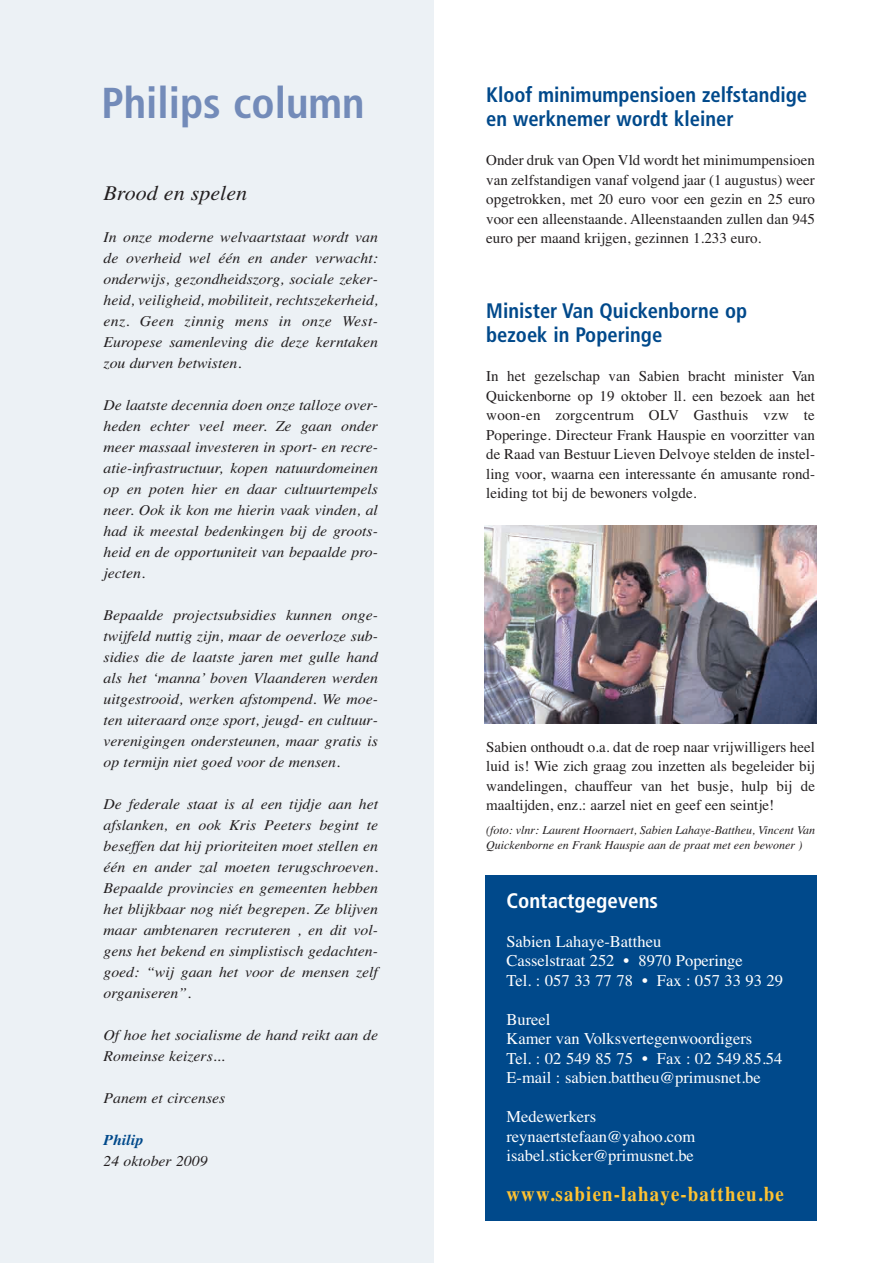
<style>
.page{position:relative;width:893px;height:1263px;background:#fff}
.page>*{position:absolute;margin:0;border:0;box-sizing:border-box;transform-origin:0 0}
.t1{font:700 condensed 43.2px "Frutiger";color:#738bb9}
.t2{font:700 condensed 21px/24px "Frutiger";color:#00498b}
.t3{font:700 21px "Times";letter-spacing:.06em;color:#fec231;scale:.9 1}
.t4{font:700 condensed 21px "Frutiger";color:#fff}
.t5{font:italic 21px "Times";color:#231f20;scale:1.05 1}
.t6{font:16.5px/19.5px "Times";color:#fff}
.t7{font:italic 15px/21px "Times";color:#231f20;text-align:justify;scale:1.05 1}
.t8{font:15px/19.5px "Times";color:#231f20;text-align:justify}
.t9{font:italic 700 15px "Times";color:#00498b;scale:1.05 1}
.t10{font:italic 12px/15px "Times";color:#231f20}
</style>
<div class="page">
<div style="left:0;top:0;width:434px;height:1263px;background:#ecf1f5"></div>
<div style="left:485px;top:875px;width:331px;height:345px;background:#00498b"></div>
<img style="left:485px;top:525px;width:331px;height:198px">
<h1 class="t1" style="left:101px;top:86px;width:265px">Philips column</h1>
<h2 class="t2" style="left:486px;top:85px;width:322px">Kloof minimumpensioen zelfstandige en werknemer wordt kleiner</h2>
<p class="t8" style="left:486px;top:152px;width:330px">Onder druk van Open Vld wordt het minimumpensioen van zelfstandigen vanaf volgend jaar (1 augustus) weer opgetrokken, met 20 euro voor een gezin en 25 euro voor een alleenstaande. Alleenstaanden zullen dan 945 euro per maand krijgen, gezinnen 1.233 euro.</p>
<h2 class="t5" style="left:104px;top:185px;width:138px">Brood en spelen</h2>
<p class="t7" style="left:104px;top:227px;width:263px">In onze moderne welvaartstaat wordt van de overheid wel één en ander verwacht: onderwijs, gezondheidszorg, sociale zeker&shy;heid, veiligheid, mobiliteit, rechtszekerheid, enz. Geen zinnig mens in onze West-Europese samenleving die deze kerntaken zou durven betwisten.</p>
<p class="t7" style="left:104px;top:395px;width:263px">De laatste decennia doen onze talloze over&shy;heden echter veel meer. Ze gaan onder meer massaal investeren in sport- en recre&shy;atie-infrastructuur, kopen natuurdomeinen op en poten hier en daar cultuurtempels neer. Ook ik kon me hierin vaak vinden, al had ik meestal bedenkingen bij de groots&shy;heid en de opportuniteit van bepaalde pro&shy;jecten.</p>
<p class="t7" style="left:104px;top:605px;width:263px">Bepaalde projectsubsidies kunnen onge&shy;twijfeld nuttig zijn, maar de oeverloze sub&shy;sidies die de laatste jaren met gulle hand als het ‘manna’ boven Vlaanderen werden uitgestrooid, werken afstompend. We moe&shy;ten uiteraard onze sport, jeugd- en cultuur&shy;verenigingen ondersteunen, maar gratis is op termijn niet goed voor de mensen.</p>
<p class="t7" style="left:104px;top:794px;width:263px">De federale staat is al een tijdje aan het afslanken, en ook Kris Peeters begint te beseffen dat hij prioriteiten moet stellen en één en ander zal moeten terugschroeven.<br>Bepaalde provincies en gemeenten hebben het blijkbaar nog niét begrepen. Ze blijven maar ambtenaren recruteren , en dit vol&shy;gens het bekend en simplistisch gedachten&shy;goed: “wij gaan het voor de mensen zelf organiseren”.</p>
<p class="t7" style="left:104px;top:1025px;width:263px">Of hoe het socialisme de hand reikt aan de<br>Romeinse keizers...</p>
<p class="t7" style="left:104px;top:1088px;width:117px">Panem et circenses</p>
<p class="t9" style="left:104px;top:1134px;width:39px">Philip</p>
<p class="t7" style="left:104px;top:1151px;width:101px">24 oktober 2009</p>
<h2 class="t2" style="left:486px;top:301px;width:262px">Minister Van Quickenborne op bezoek in Poperinge</h2>
<p class="t8" style="left:486px;top:368px;width:330px">In het gezelschap van Sabien bracht minister Van Quickenborne op 19 oktober ll. een bezoek aan het woon-en zorgcentrum OLV Gasthuis vzw te Poperinge. Directeur Frank Hauspie en voorzitter van de Raad van Bestuur Lieven Delvoye stelden de instel&shy;ling voor, waarna een interessante én amusante rond&shy;leiding tot bij de bewoners volgde.</p>
<p class="t8" style="left:486px;top:738px;width:330px">Sabien onthoudt o.a. dat de roep naar vrijwilligers heel luid is! Wie zich graag zou inzetten als begeleider bij wandelingen, chauffeur van het busje, hulp bij de maaltijden, enz.: aarzel niet en geef een seintje!</p>
<p class="t10" style="left:486px;top:824px;width:330px">(foto: vlnr: Laurent Hoornaert, Sabien Lahaye-Battheu, Vincent Van<br>Quickenborne en Frank Hauspie aan de praat met een bewoner )</p>
<h2 class="t4" style="left:506px;top:892px;width:153px">Contactgegevens</h2>
<p class="t6" style="left:506px;top:933px;width:278px">Sabien Lahaye-Battheu<br>Casselstraat 252 • 8970 Poperinge<br>Tel. : 057 33 77 78 • Fax : 057 33 93 29</p>
<p class="t6" style="left:506px;top:1011px;width:277px">Bureel<br>Kamer van Volksvertegenwoordigers<br>Tel. : 02 549 85 75 • Fax : 02 549.85.54<br>E-mail : sabien.battheu@primusnet.be</p>
<p class="t6" style="left:506px;top:1109px;width:190px">Medewerkers reynaertstefaan@yahoo.com isabel.sticker@primusnet.be</p>
<h2 class="t3" style="left:506px;top:1186px;width:310px">www.sabien-lahaye-battheu.be</h2>
</div>
